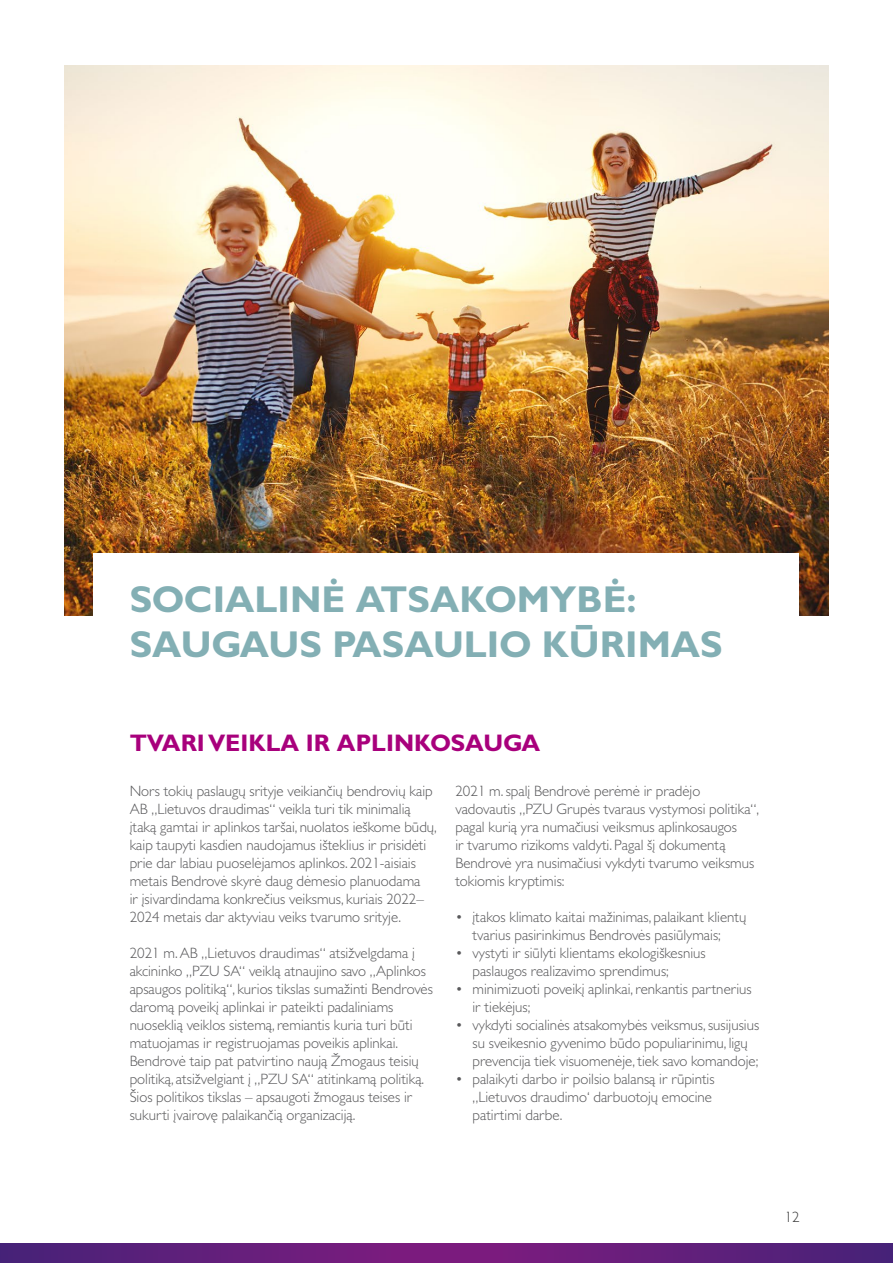
<style>
.page{position:relative;width:893px;height:1263px;background:#fff}
.page>*{position:absolute;margin:0;border:0;box-sizing:border-box;transform-origin:0 0}
.t1{font:700 37.5px/45px "Gill Sans LD";color:#83afb4}
.t2{font:700 24px "Gill Sans LD";color:#a8007c}
.t3{font:300 15px/18px "Gill Sans LD";color:#58585a}
.t4{font:300 15px "Gill Sans LD";color:#3c3c3c}
</style>
<div class="page">
<svg style="left:0;top:1244px;width:893px;height:19px"></svg>
<img style="left:65px;top:66px;width:763px;height:549px">
<div style="left:94px;top:553px;width:705px;height:587px;background:#fff"></div>
<h1 class="t1" style="left:130px;top:576px;width:595px">SOCIALINĖ ATSAKOMYBĖ:<br>SAUGAUS PASAULIO KŪRIMAS</h1>
<h2 class="t2" style="left:130px;top:727px;width:412px">TVARI VEIKLA IR APLINKOSAUGA</h2>
<p class="t3" style="left:130px;top:781px;width:309px">Nors tokių paslaugų srityje veikiančių bendrovių kaip AB „Lietuvos draudimas“ veikla turi tik minimalią įtaką gamtai ir aplinkos taršai, nuolatos ieškome būdų, kaip taupyti kasdien naudojamus išteklius ir prisidėti prie dar labiau puoselėjamos aplinkos. 2021-aisiais metais Bendrovė skyrė daug dėmesio planuodama<br>ir įsivardindama konkrečius veiksmus, kuriais 2022– 2024 metais dar aktyviau veiks tvarumo srityje.</p>
<p class="t3" style="left:130px;top:943px;width:305px">2021 m. AB „Lietuvos draudimas“ atsižvelgdama į akcininko „PZU SA“ veiklą atnaujino savo „Aplinkos apsaugos politiką“, kurios tikslas sumažinti Bendrovės daromą poveikį aplinkai ir pateikti padaliniams nuoseklią veiklos sistemą, remiantis kuria turi būti matuojamas ir registruojamas poveikis aplinkai.<br>Bendrovė taip pat patvirtino naują Žmogaus teisių politiką, atsižvelgiant į „PZU SA“ atitinkamą politiką.<br>Šios politikos tikslas – apsaugoti žmogaus teises ir sukurti įvairovę palaikančią organizaciją.</p>
<p class="t3" style="left:455px;top:781px;width:305px">2021 m. spalį Bendrovė perėmė ir pradėjo vadovautis „PZU Grupės tvaraus vystymosi politika“, pagal kurią yra numačiusi veiksmus aplinkosaugos<br>ir tvarumo rizikoms valdyti. Pagal šį dokumentą Bendrovė yra nusimačiusi vykdyti tvarumo veiksmus tokiomis kryptimis:</p>
<p class="t3" style="left:455px;top:907px;width:292px;text-align:center">• įtakos klimato kaitai mažinimas, palaikant klientų tvarius pasirinkimus Bendrovės pasiūlymais;</p>
<p class="t3" style="left:472px;top:943px;width:235px;text-indent:-17px">• vystyti ir siūlyti klientams ekologiškesnius paslaugos realizavimo sprendimus;</p>
<p class="t3" style="left:472px;top:979px;width:281px;text-indent:-17px">• minimizuoti poveikį aplinkai, renkantis partnerius ir tiekėjus;</p>
<p class="t3" style="left:472px;top:1015px;width:288px;text-indent:-17px">• vykdyti socialinės atsakomybės veiksmus, susijusius su sveikesnio gyvenimo būdo populiarinimu, ligų prevencija tiek visuomenėje, tiek savo komandoje;</p>
<p class="t3" style="left:472px;top:1069px;width:244px;text-indent:-17px">• palaikyti darbo ir poilsio balansą ir rūpintis „Lietuvos draudimo‘ darbuotojų emocine patirtimi darbe.</p>
<p class="t4" style="left:785px;top:1208px;width:16px">12</p>
</div>
